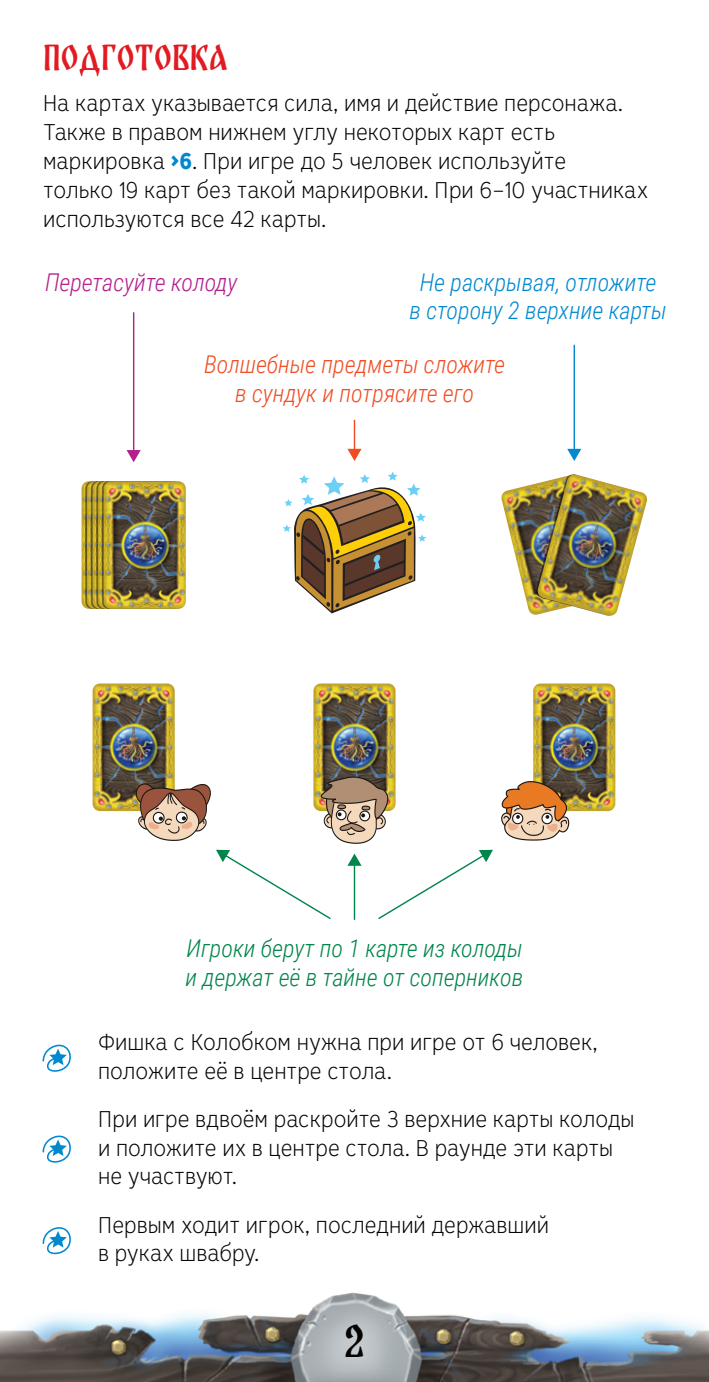
<style>
.page{position:relative;width:709px;height:1382px;background:#fff}
.page>*{position:absolute;margin:0;border:0;box-sizing:border-box;transform-origin:0 0}
.t1{font:40px "Balkara Free Condensed npoekmu.me Regular";color:#040503}
.t2{font:31.25px "Balkara Free Condensed npoekmu.me Regular";color:#e21a21}
.t3{font:italic 300 24.5px/28.8px "Roboto Condensed";color:#00854a}
.t4{font:italic 300 24.5px/28.8px "Roboto Condensed";color:#f04d22;text-align:center}
.t5{font:italic 300 24.5px/28.8px "Roboto Condensed";color:#0089cf;text-align:center}
.t6{font:italic 300 24.5px "Roboto Condensed";color:#b41e8d}
.t7{font:100 23.75px/28.8px "Leto Sans Condensed";color:#040503}
.s1{font-weight:700;color:#0089cf}
</style>
<div class="page">
<img style="left:93px;top:683px;width:82px;height:128px">
<img style="left:533px;top:683px;width:82px;height:128px">
<svg style="left:501px;top:778px;width:69px;height:63px"></svg>
<img style="left:313px;top:683px;width:82px;height:92px">
<hr style="left:133px;top:312px;width:1px;height:140px;background:#b41e8d">
<svg style="left:127px;top:450px;width:14px;height:12px"></svg>
<svg style="left:134px;top:775px;width:359px;height:145px"></svg>
<hr style="left:354px;top:420px;width:1px;height:31px;background:#f04d22">
<svg style="left:347px;top:449px;width:14px;height:12px"></svg>
<hr style="left:573px;top:345px;width:2px;height:106px;background:#0089cf">
<svg style="left:567px;top:449px;width:14px;height:12px"></svg>
<svg style="left:283px;top:472px;width:143px;height:141px"></svg>
<svg style="left:42px;top:1044px;width:29px;height:28px"></svg>
<svg style="left:42px;top:1135px;width:29px;height:28px"></svg>
<svg style="left:42px;top:1227px;width:29px;height:27px"></svg>
<img style="left:0;top:1293px;width:709px;height:89px">
<img style="left:81px;top:482px;width:4px;height:126px">
<svg style="left:85px;top:481px;width:19px;height:128px;background:#a18e29"></svg>
<img style="left:104px;top:481px;width:82px;height:128px">
<img style="left:501px;top:483px;width:34px;height:132px">
<img style="left:537px;top:474px;width:111px;height:142px">
<h2 class="t2" style="left:43px;top:39px;width:187px">ПОДГОТОВКА</h2>
<p class="t7" style="left:43px;top:89px;width:606px">На картах указывается сила, имя и действие персонажа.<br>Также в правом нижнем углу некоторых карт есть маркировка <span class="s1">&gt;6</span>. При игре до 5 человек используйте<br>только 19 карт без такой маркировки. При 6–10 участниках используются все 42 карты.</p>
<p class="t6" style="left:45px;top:265px;width:194px">Перетасуйте колоду</p>
<p class="t5" style="left:409px;top:267px;width:259px">Не раскрывая, отложите<br>в сторону 2 верхние карты</p>
<p class="t4" style="left:204px;top:349px;width:302px">Волшебные предметы сложите в сундук и потрясите его</p>
<p class="t3" style="left:185px;top:933px;width:339px">Игроки берут по 1 карте из колоды и держат её в тайне от соперников</p>
<p class="t7" style="left:98px;top:1028px;width:501px">Фишка с Колобком нужна при игре от 6 человек, положите её в центре стола.</p>
<p class="t7" style="left:98px;top:1105px;width:538px">При игре вдвоём раскройте 3 верхние карты колоды и положите их в центре стола. В раунде эти карты не участвуют.</p>
<p class="t7" style="left:98px;top:1210px;width:452px">Первым ходит игрок, последний державший в руках швабру.</p>
<h1 class="t1" style="left:344px;top:1317px;width:22px">2</h1>
</div>
